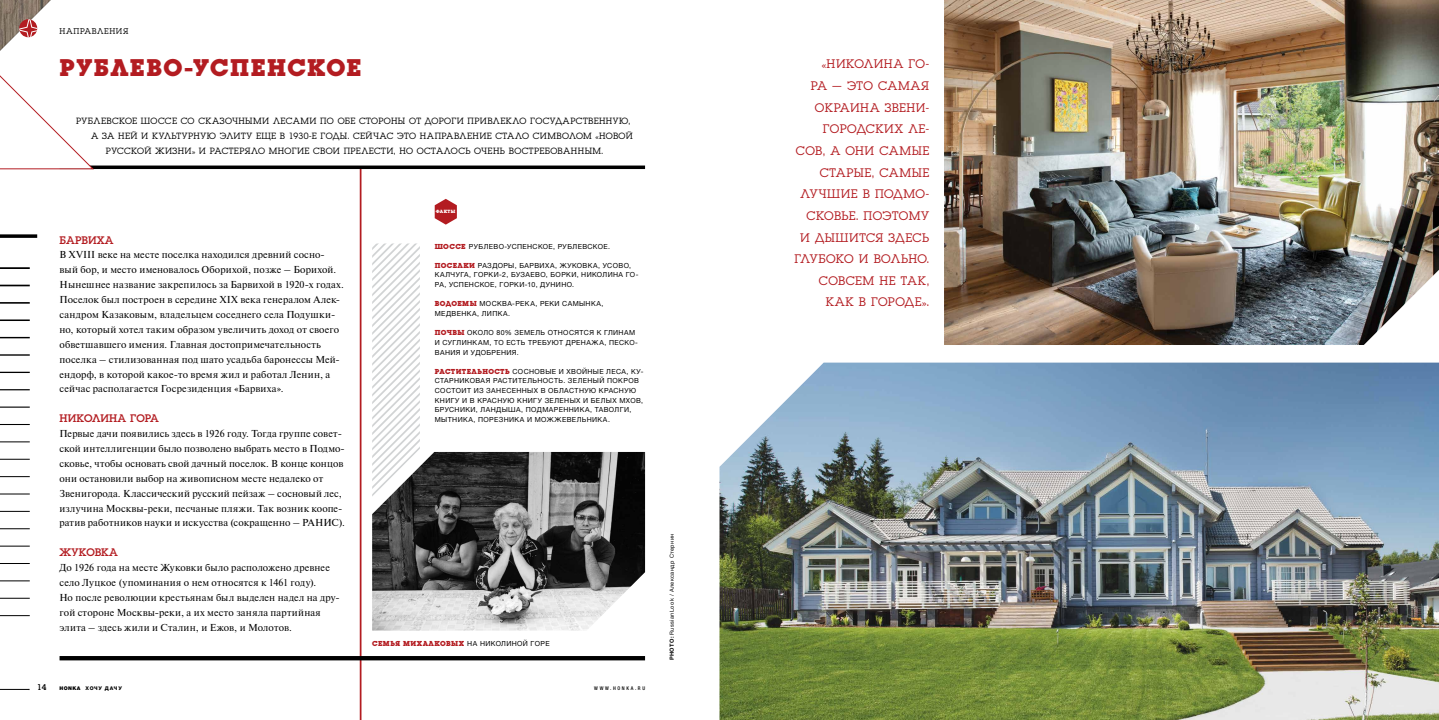
<style>
.page{position:relative;width:1439px;height:720px;background:#fff}
.page>*{position:absolute;margin:0;border:0;box-sizing:border-box;transform-origin:0 0}
.t1{font:700 25.11px "Luga";letter-spacing:.055em;color:#b31c21}
.t2{font:12.95px/21.6px "Luga";letter-spacing:.035em;color:#b31c21;text-align:right}
.t3{font:11.46px "Luga";letter-spacing:.01em;color:#b31c21}
.t4{font:10.06px/14.9px "Newton";letter-spacing:.015em;color:#000}
.t5{font:9.45px "Luga";letter-spacing:.045em;color:#000}
.t6{font:8.66px "Luga";letter-spacing:.075em;color:#000}
.t7{font:8.66px "Luga";color:#000}
.t8{font:700 7.52px "Luga";letter-spacing:.055em;color:#b31c21}
.t9{font:7px/9.6px "Helvetica Neue LTW1 G";letter-spacing:.05em;color:#000}
.t10{font:5.6px "Helvetica Neue LTW1 G";letter-spacing:.07em;color:#000}
.t11{font:800 5.08px "Helvetica Neue LTW1 G";letter-spacing:.165em;color:#000}
.t12{font:500 condensed 5.08px "Helvetica Neue LTW1 G";letter-spacing:.325em;color:#000}
.t13{font:700 4.81px "Luga";letter-spacing:.07em;color:#fff}
.s1{font-family:"Luga";font-weight:700;font-size:7.52px;color:#b31c21}
.s2{font-family:"Helvetica Neue LTW1 G";font-weight:400;font-size:7px;color:#000}
.s3{font-weight:900}
.s4{font-weight:700}
</style>
<div class="page">
<svg style="left:0;top:688px;width:30px;height:2px"></svg>
<svg style="left:0;top:234px;width:37px;height:4px"></svg>
<hr style="left:0;top:267px;width:30px;height:2px;background:#000">
<hr style="left:0;top:284px;width:30px;height:2px;background:#000">
<hr style="left:0;top:302px;width:30px;height:1px;background:#000">
<hr style="left:0;top:319px;width:30px;height:2px;background:#000">
<hr style="left:0;top:337px;width:30px;height:1px;background:#000">
<hr style="left:0;top:354px;width:30px;height:1px;background:#000">
<hr style="left:0;top:371px;width:30px;height:2px;background:#000">
<hr style="left:0;top:389px;width:30px;height:1px;background:#000">
<hr style="left:0;top:406px;width:30px;height:1px;background:#000">
<hr style="left:0;top:424px;width:30px;height:1px;background:#000">
<hr style="left:0;top:441px;width:30px;height:1px;background:#000">
<hr style="left:0;top:458px;width:30px;height:1px;background:#000">
<hr style="left:0;top:476px;width:30px;height:1px;background:#000">
<hr style="left:0;top:493px;width:30px;height:1px;background:#000">
<hr style="left:0;top:511px;width:30px;height:1px;background:#000">
<hr style="left:0;top:528px;width:30px;height:1px;background:#000">
<hr style="left:0;top:545px;width:30px;height:1px;background:#000">
<hr style="left:0;top:563px;width:30px;height:1px;background:#000">
<hr style="left:0;top:580px;width:30px;height:1px;background:#000">
<hr style="left:0;top:598px;width:30px;height:1px;background:#000">
<hr style="left:0;top:615px;width:30px;height:1px;background:#000">
<img style="left:944px;top:0;width:495px;height:345px">
<img style="left:719px;top:362px;width:720px;height:357px">
<img style="left:372px;top:452px;width:273px;height:178px">
<svg style="left:435px;top:199px;width:22px;height:25px"></svg>
<hr style="left:360px;top:167px;width:1px;height:552px;background:#b31c21">
<svg style="left:93px;top:165px;width:552px;height:4px;background:#222"></svg>
<svg style="left:0;top:0;width:93px;height:169px"></svg>
<svg style="left:372px;top:243px;width:48px;height:253px"></svg>
<div style="left:60px;top:655px;width:585px;height:5px;background:#000"></div>
<p class="t6" style="left:60px;top:27px;width:70px">НАПРАВЛЕНИЯ</p>
<h1 class="t1" style="left:60px;top:55px;width:303px">РУБЛЕВО-УСПЕНСКОЕ</h1>
<p class="t5" style="left:76px;top:117px;width:555px">РУБЛЕВСКОЕ ШОССЕ СО СКАЗОЧНЫМИ ЛЕСАМИ ПО ОБЕ СТОРОНЫ ОТ ДОРОГИ ПРИВЛЕКЛО ГОСУДАРСТВЕННУЮ,</p>
<p class="t5" style="left:91px;top:132px;width:543px">А ЗА НЕЙ И КУЛЬТУРНУЮ ЭЛИТУ ЕЩЕ В 1930-Е ГОДЫ. СЕЙЧАС ЭТО НАПРАВЛЕНИЕ СТАЛО СИМВОЛОМ «НОВОЙ</p>
<p class="t5" style="left:106px;top:147px;width:499px">РУССКОЙ ЖИЗНИ» И РАСТЕРЯЛО МНОГИЕ СВОИ ПРЕЛЕСТИ, НО ОСТАЛОСЬ ОЧЕНЬ ВОСТРЕБОВАННЫМ.</p>
<p class="t3" style="left:60px;top:234px;width:56px">БАРВИХА</p>
<p class="t4" style="left:60px;top:247px;width:286px">В XVIII веке на месте поселка находился древний сосно&shy;вый бор, и место именовалось Оборихой, позже – Борихой.<br>Нынешнее название закрепилось за Барвихой в 1920-х годах.<br>Поселок был построен в середине XIX века генералом Алек&shy;сандром Казаковым, владельцем соседнего села Подушки&shy;но, который хотел таким образом увеличить доход от своего обветшавшего имения. Главная достопримечательность поселка – стилизованная под шато усадьба баронессы Мей&shy;ендорф, в которой какое-то время жил и работал Ленин, а сейчас располагается Госрезиденция «Барвиха».</p>
<p class="t3" style="left:60px;top:412px;width:101px">НИКОЛИНА ГОРА</p>
<p class="t4" style="left:60px;top:425px;width:287px">Первые дачи появились здесь в 1926 году. Тогда группе совет&shy;ской интеллигенции было позволено выбрать место в Подмо&shy;сковье, чтобы основать свой дачный поселок. В конце концов они остановили выбор на живописном месте недалеко от Звенигорода. Классический русский пейзаж – сосновый лес, излучина Москвы-реки, песчаные пляжи. Так возник коопе&shy;ратив работников науки и искусства (сокращенно – РАНИС).</p>
<p class="t3" style="left:60px;top:546px;width:60px">ЖУКОВКА</p>
<p class="t4" style="left:60px;top:559px;width:282px">До 1926 года на месте Жуковки было расположено древнее село Луцкое (упоминания о нем относятся к 1461 году).<br>Но после революции крестьянам был выделен надел на дру&shy;гой стороне Москвы-реки, а их место заняла партийная элита – здесь жили и Сталин, и Ежов, и Молотов.</p>
<p class="t13" style="left:436px;top:209px;width:21px">ФАКТЫ</p>
<p class="t9" style="left:435px;top:241px;width:177px"><span class="s1">ШОССЕ</span> РУБЛЕВО-УСПЕНСКОЕ, РУБЛЕВСКОЕ.</p>
<p class="t9" style="left:435px;top:260px;width:205px"><span class="s1">ПОСЕЛКИ</span> РАЗДОРЫ, БАРВИХА, ЖУКОВКА, УСОВО,<br>КАЛЧУГА, ГОРКИ-2, БУЗАЕВО, БОРКИ, НИКОЛИНА ГО-<br>РА, УСПЕНСКОЕ, ГОРКИ-10, ДУНИНО.</p>
<p class="t9" style="left:435px;top:299px;width:170px"><span class="s1">ВОДОЕМЫ</span> МОСКВА-РЕКА, РЕКИ САМЫНКА,<br>МЕДВЕНКА, ЛИПКА.</p>
<p class="t9" style="left:435px;top:328px;width:205px"><span class="s1">ПОЧВЫ</span> ОКОЛО 80% ЗЕМЕЛЬ ОТНОСЯТСЯ К ГЛИНАМ<br>И СУГЛИНКАМ, ТО ЕСТЬ ТРЕБУЮТ ДРЕНАЖА, ПЕСКО-<br>ВАНИЯ И УДОБРЕНИЯ.</p>
<p class="t9" style="left:435px;top:366px;width:210px"><span class="s1">РАСТИТЕЛЬНОСТЬ</span> СОСНОВЫЕ И ХВОЙНЫЕ ЛЕСА, КУ-СТАРНИКОВАЯ РАСТИТЕЛЬНОСТЬ. ЗЕЛЕНЫЙ ПОКРОВ СОСТОИТ ИЗ ЗАНЕСЕННЫХ В ОБЛАСТНУЮ КРАСНУЮ КНИГУ И В КРАСНУЮ КНИГУ ЗЕЛЕНЫХ И БЕЛЫХ МХОВ, БРУСНИКИ, ЛАНДЫША, ПОДМАРЕННИКА, ТАВОЛГИ, МЫТНИКА, ПОРЕЗНИКА И МОЖЖЕВЕЛЬНИКА.</p>
<p class="t8" style="left:372px;top:639px;width:179px">СЕМЬЯ МИХАЛКОВЫХ <span class="s2">НА НИКОЛИНОЙ ГОРЕ</span></p>
<p class="t7" style="left:37px;top:682px;width:11px">14</p>
<p class="t11" style="left:60px;top:685px;width:64px"><span class="s3">HONKA</span> ХОЧУ ДАЧУ</p>
<p class="t12" style="left:594px;top:685px;width:52px">WWW.HONKA.RU</p>
<p class="t10" style="left:668px;top:660px;width:128px;rotate:-90deg"><span class="s4">PHOTO:</span> RussianLook / Александр Стернин</p>
<p class="t2" style="left:794px;top:53px;width:136px">«НИКОЛИНА ГО-<br>РА – ЭТО САМАЯ<br>ОКРАИНА ЗВЕНИ-<br>ГОРОДСКИХ ЛЕ-<br>СОВ, А ОНИ САМЫЕ<br>СТАРЫЕ, САМЫЕ<br>ЛУЧШИЕ В ПОДМО-<br>СКОВЬЕ. ПОЭТОМУ<br>И ДЫШИТСЯ ЗДЕСЬ<br>ГЛУБОКО И ВОЛЬНО.<br>СОВСЕМ НЕ ТАК,<br>КАК В ГОРОДЕ».</p>
</div>
